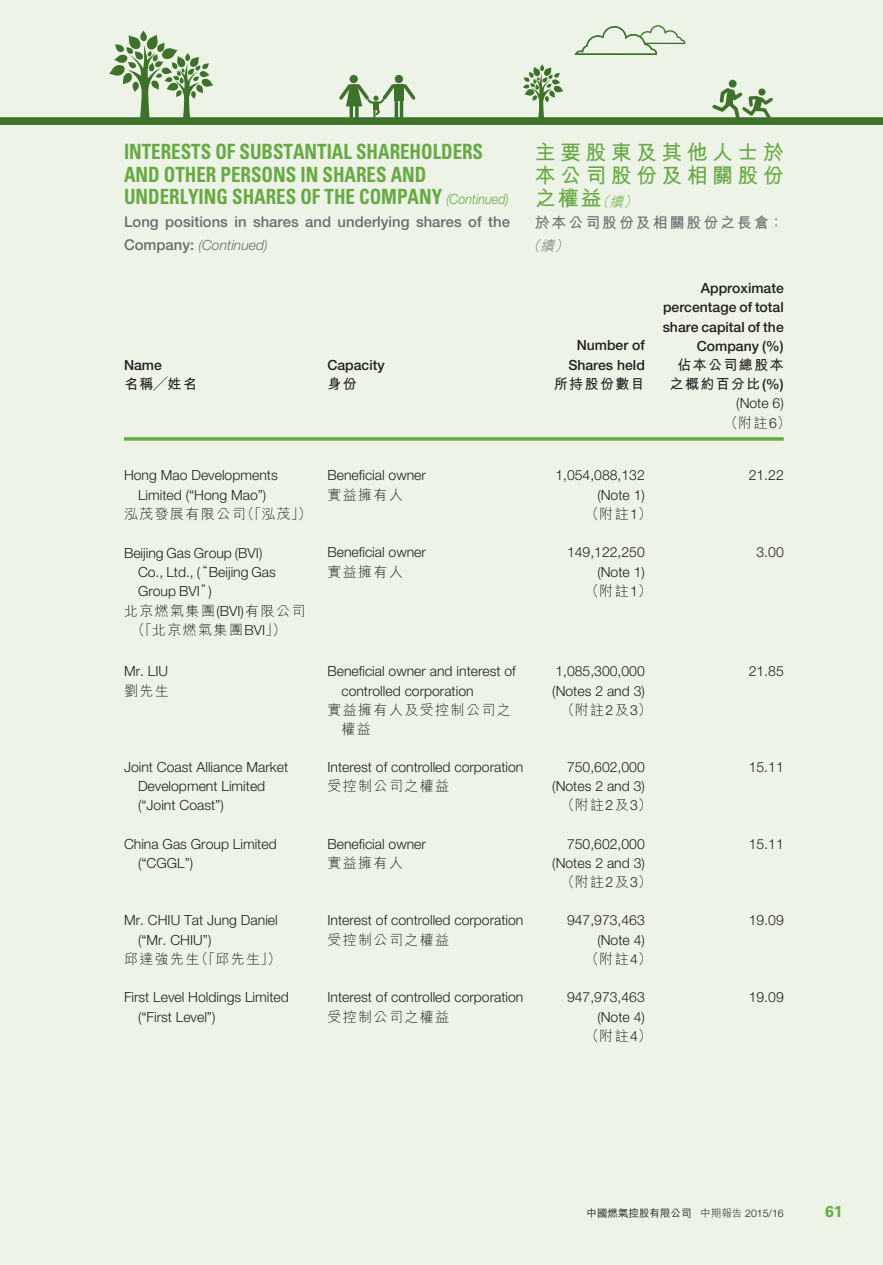
<style>
.page{position:relative;width:883px;height:1265px;background:#edf4e7}
.page>*{position:absolute;margin:0;border:0;box-sizing:border-box;transform-origin:0 0}
.t1{font:700 condensed 21px/22.8px "Univers LT Std";color:#68a944;scale:.9 1}
.t2{font:700 21px/22.8px "M Hei HK";letter-spacing:.205em;color:#68a944;text-align:justify}
.t3{font:700 15.75px "Univers LT Std";color:#68a944}
.t4{font:500 14.88px "Helvetica Neue LT Std";color:#6c6d70}
.t5{font:700 14.88px "M Hei HK";letter-spacing:.135em;color:#6c6d70}
.t6{font:300 14px/19.2px "Helvetica Neue LT Std";color:#231f20}
.t7{font:300 14px/19.2px "M Hei HK";letter-spacing:.1em;color:#231f20}
.t8{font:500 14px/19.2px "Helvetica Neue LT Std";color:#231f20;text-align:center}
.t9{font:700 14px "M Hei HK";letter-spacing:.1em;color:#231f20}
.t10{font:italic 300 14px "Helvetica Neue LT Std";color:#6c6d70}
.t11{font:italic 300 14px "M Hei HK";color:#6c6d70}
.t12{font:500 10.5px "M Hei HK";color:#231f20}
.s1{font-family:"Helvetica Neue LT Std";font-weight:300;font-style:italic;font-stretch:normal;font-size:14px}
.s2{font-weight:500;font-style:normal;font-size:14.88px}
.s3{font-weight:300;font-style:italic;font-size:14px}
.s4{font-family:"Helvetica Neue LT Std";font-weight:500}
.s5{font-family:"Helvetica Neue LT Std"}
.s6{font-family:"M Hei HK"}
.s7{font-weight:300}
.s8{font-family:"Helvetica Neue LT Std";font-weight:300}
</style>
<div class="page">
<svg style="left:0;top:25px;width:883px;height:100px"></svg>
<svg style="left:124px;top:437px;width:660px;height:4px;background:#78b258"></svg>
<h1 class="t1" style="left:124px;top:142px;width:429px">INTERESTS OF SUBSTANTIAL SHAREHOLDERS<br>AND OTHER PERSONS IN SHARES AND<br>UNDERLYING SHARES OF THE COMPANY <span class="s1">(Continued)</span></h1>
<p class="t4" style="left:124px;top:216px;width:387px">Long positions in shares and underlying shares of the</p>
<p class="t10" style="left:124px;top:240px;width:145px"><span class="s2">Company:</span> (Continued)</p>
<p class="t8" style="left:124px;top:356px;width:39px">Name</p>
<p class="t8" style="left:327px;top:356px;width:59px">Capacity</p>
<h1 class="t2" style="left:535px;top:144px;width:251px">主要股東及其他人士於本公司股份及相關股份之權益<span class="s3">（續）</span></h1>
<p class="t5" style="left:535px;top:217px;width:251px">於本公司股份及相關股份之長倉：</p>
<p class="t11" style="left:527px;top:241px;width:46px">（續）</p>
<p class="t8" style="left:568px;top:337px;width:78px">Number of<br>Shares held</p>
<p class="t8" style="left:663px;top:280px;width:123px;text-align:right">Approximate percentage of total share capital of the<br>Company (%)</p>
<p class="t9" style="left:677px;top:360px;width:108px">佔本公司總股本</p>
<p class="t9" style="left:124px;top:379px;width:74px">名稱╱姓名</p>
<p class="t9" style="left:327px;top:379px;width:31px">身份</p>
<p class="t9" style="left:554px;top:379px;width:92px">所持股份數目</p>
<p class="t9" style="left:670px;top:379px;width:116px">之概約百分比<span class="s4">(%)</span></p>
<p class="t6" style="left:736px;top:395px;width:49px">(Note 6)</p>
<p class="t7" style="left:724px;top:415px;width:68px">（附註<span class="s5">6</span>）</p>
<p class="t6" style="left:124px;top:467px;width:155px;text-align:center">Hong Mao Developments<br>Limited (“Hong Mao”)</p>
<p class="t6" style="left:327px;top:467px;width:100px">Beneficial owner</p>
<p class="t7" style="left:327px;top:487px;width:77px">實益擁有人</p>
<p class="t6" style="left:555px;top:467px;width:91px;text-align:right">1,054,088,132 (Note 1)</p>
<p class="t6" style="left:749px;top:467px;width:37px">21.22</p>
<p class="t7" style="left:124px;top:506px;width:189px">泓茂發展有限公司（「泓茂」）</p>
<p class="t7" style="left:585px;top:506px;width:68px">（附註<span class="s5">1</span>）</p>
<p class="t6" style="left:138px;top:545px;width:139px;text-indent:-14px">Beijing Gas Group (BVI)<br>Co., Ltd., (<span class="s6">“</span>Beijing Gas<br>Group BVI<span class="s6">”</span>)</p>
<p class="t6" style="left:327px;top:544px;width:100px">Beneficial owner</p>
<p class="t6" style="left:567px;top:544px;width:79px;text-align:right">149,122,250 (Note 1)</p>
<p class="t7" style="left:585px;top:583px;width:68px">（附註<span class="s5">1</span>）</p>
<p class="t7" style="left:327px;top:564px;width:77px">實益擁有人</p>
<p class="t7" style="left:131px;top:603px;width:176px;text-indent:-7px">北京燃氣集團<span class="s5">(BVI)</span>有限公司（「北京燃氣集團<span class="s5">BVI</span>」）</p>
<p class="t6" style="left:124px;top:663px;width:46px">Mr. LIU</p>
<p class="t7" style="left:124px;top:683px;width:46px">劉先生</p>
<p class="t6" style="left:341px;top:663px;width:176px;text-indent:-14px">Beneficial owner and interest of controlled corporation</p>
<p class="t7" style="left:341px;top:702px;width:171px;text-indent:-14px">實益擁有人及受控制公司之權益</p>
<p class="t6" style="left:138px;top:759px;width:152px;text-indent:-14px">Joint Coast Alliance Market<br>Development Limited (“Joint Coast”)</p>
<p class="t6" style="left:327px;top:759px;width:198px">Interest of controlled corporation</p>
<p class="t7" style="left:327px;top:778px;width:123px">受控制公司之權益</p>
<p class="t6" style="left:138px;top:836px;width:140px;text-indent:-14px">China Gas Group Limited (“CGGL”)</p>
<p class="t6" style="left:327px;top:836px;width:100px">Beneficial owner</p>
<p class="t7" style="left:327px;top:855px;width:77px">實益擁有人</p>
<p class="t6" style="left:552px;top:663px;width:94px">1,085,300,000 (Notes 2 and 3)</p>
<p class="t7" style="left:561px;top:702px;width:93px">（附註<span class="s5">2</span>及<span class="s5">3</span>）</p>
<p class="t6" style="left:552px;top:759px;width:94px;text-align:right">750,602,000 (Notes 2 and 3)</p>
<p class="t7" style="left:561px;top:797px;width:93px">（附註<span class="s5">2</span>及<span class="s5">3</span>）</p>
<p class="t6" style="left:552px;top:836px;width:94px;text-align:right">750,602,000 (Notes 2 and 3)</p>
<p class="t7" style="left:561px;top:874px;width:93px">（附註<span class="s5">2</span>及<span class="s5">3</span>）</p>
<p class="t6" style="left:757px;top:544px;width:29px">3.00</p>
<p class="t6" style="left:749px;top:663px;width:37px">21.85</p>
<p class="t6" style="left:749px;top:759px;width:37px">15.11</p>
<p class="t6" style="left:749px;top:836px;width:37px">15.11</p>
<p class="t6" style="left:138px;top:912px;width:141px;text-indent:-14px">Mr. CHIU Tat Jung Daniel (“Mr. CHIU”)</p>
<p class="t6" style="left:327px;top:912px;width:198px">Interest of controlled corporation</p>
<p class="t7" style="left:327px;top:932px;width:123px">受控制公司之權益</p>
<p class="t6" style="left:567px;top:912px;width:79px;text-align:right">947,973,463 (Note 4)</p>
<p class="t6" style="left:749px;top:912px;width:37px">19.09</p>
<p class="t7" style="left:124px;top:951px;width:159px">邱達強先生（「邱先生」）</p>
<p class="t7" style="left:585px;top:951px;width:68px">（附註<span class="s5">4</span>）</p>
<p class="t6" style="left:138px;top:989px;width:152px;text-indent:-14px">First Level Holdings Limited (“First Level”)</p>
<p class="t6" style="left:327px;top:989px;width:198px">Interest of controlled corporation</p>
<p class="t6" style="left:567px;top:989px;width:79px;text-align:right">947,973,463 (Note 4)</p>
<p class="t7" style="left:585px;top:1028px;width:68px">（附註<span class="s5">4</span>）</p>
<p class="t7" style="left:327px;top:1009px;width:123px">受控制公司之權益</p>
<p class="t6" style="left:749px;top:989px;width:37px">19.09</p>
<p class="t12" style="left:587px;top:1209px;width:199px">中國燃氣控股有限公司 <span class="s7">中期報告</span> <span class="s8">2015/16</span></p>
<p class="t3" style="left:825px;top:1206px;width:19px">61</p>
</div>
